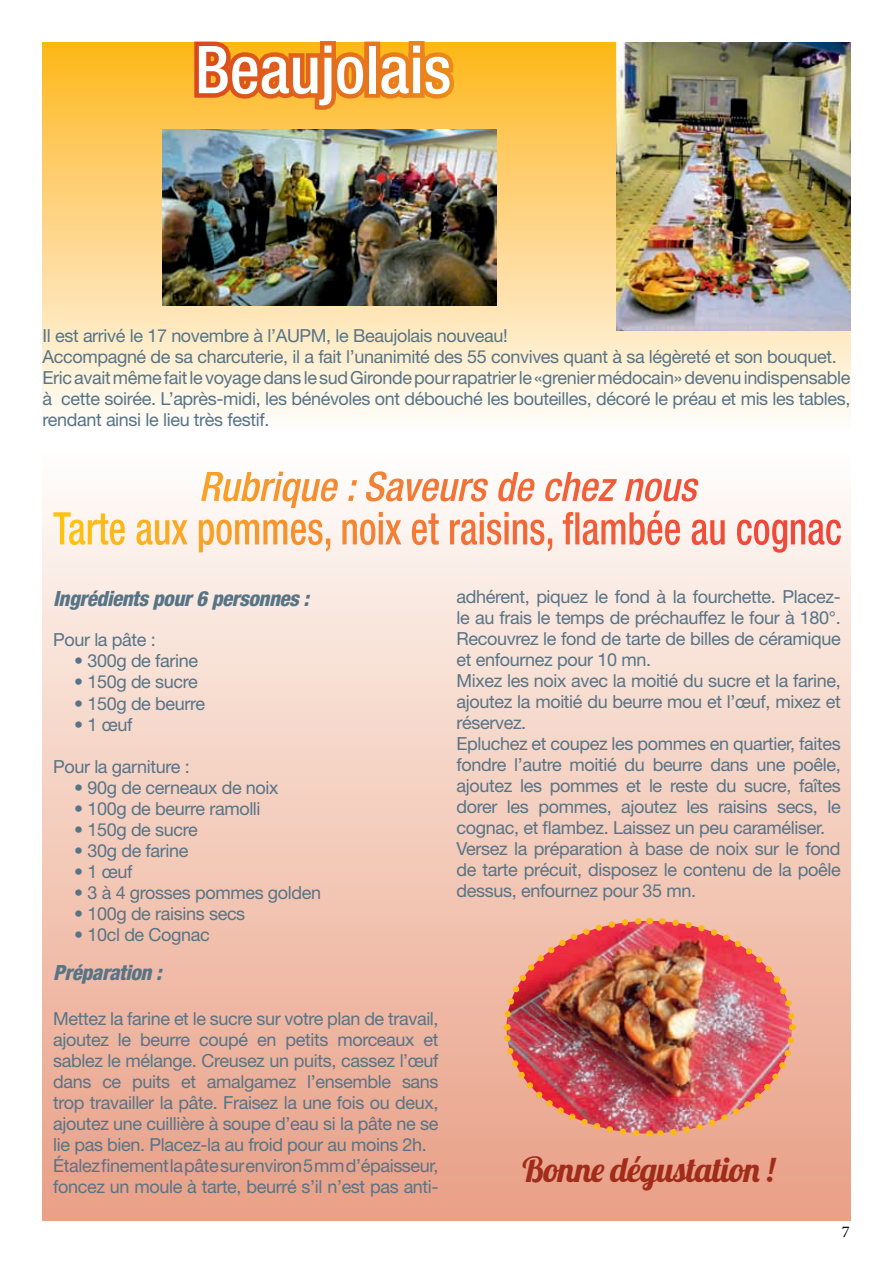
<style>
.page{position:relative;width:893px;height:1263px;background:#fff}
.page>*{position:absolute;margin:0;border:0;box-sizing:border-box;transform-origin:0 0}
.t1{font:500 condensed 66px "Helvetica Neue";color:#fff}
.t2{font:34.5px "Lobster 1.4";letter-spacing:-.02em;color:#a22c1a}
.t3{font:italic 800 condensed 21px "Helvetica Neue";letter-spacing:-.02em;color:#577487}
.t4{font:18px/21px "Helvetica Neue";letter-spacing:-.02em;color:#577487}
.t5{font:16.5px "Minion Pro";color:#000}
</style>
<div class="page">
<div style="left:43px;top:43px;width:807px;height:386px;background:linear-gradient(to bottom,#fdb61f,#fffbfa)"></div>
<div style="left:43px;top:451px;width:807px;height:769px;background:linear-gradient(to bottom,#fefcf8,#e99e83)"></div>
<svg style="left:190px;top:41px;width:268px;height:73px;background:#ec8a27"></svg>
<svg style="left:53px;top:471px;width:788px;height:82px"></svg>
<img style="left:617px;top:43px;width:233px;height:287px">
<img style="left:500px;top:914px;width:298px;height:226px">
<img style="left:163px;top:130px;width:333px;height:176px">
<h1 class="t1" style="left:195px;top:46px;width:258px">Beaujolais</h1>
<p class="t4" style="left:43px;top:326px;width:809px">Il est arrivé le 17 novembre à l’AUPM, le Beaujolais nouveau!<br>Accompagné de sa charcuterie, il a fait l’unanimité des 55 convives quant à sa légèreté et son bouquet.<br>Eric avait même fait le voyage dans le sud Gironde pour rapatrier le «grenier médocain» devenu indispensable à cette soirée. L’après-midi, les bénévoles ont débouché les bouteilles, décoré le préau et mis les tables, rendant ainsi le lieu très festif.</p>
<p class="t3" style="left:53px;top:591px;width:257px">Ingrédients pour 6 personnes :</p>
<p class="t4" style="left:53px;top:631px;width:104px">Pour la pâte :</p>
<p class="t4" style="left:74px;top:652px;width:125px">• 300g de farine</p>
<p class="t4" style="left:74px;top:673px;width:125px">• 150g de sucre</p>
<p class="t4" style="left:74px;top:694px;width:132px">• 150g de beurre</p>
<p class="t4" style="left:74px;top:715px;width:60px">• 1 œuf</p>
<p class="t4" style="left:53px;top:757px;width:138px">Pour la garniture :</p>
<p class="t4" style="left:74px;top:778px;width:206px">• 90g de cerneaux de noix</p>
<p class="t4" style="left:74px;top:799px;width:188px">• 100g de beurre ramolli</p>
<p class="t4" style="left:74px;top:820px;width:125px">• 150g de sucre</p>
<p class="t4" style="left:74px;top:841px;width:116px">• 30g de farine</p>
<p class="t4" style="left:74px;top:862px;width:60px">• 1 œuf</p>
<p class="t4" style="left:74px;top:883px;width:249px">• 3 à 4 grosses pommes golden</p>
<p class="t4" style="left:74px;top:904px;width:173px">• 100g de raisins secs</p>
<p class="t4" style="left:74px;top:925px;width:137px">• 10cl de Cognac</p>
<p class="t3" style="left:53px;top:964px;width:110px">Préparation :</p>
<p class="t4" style="left:53px;top:1009px;width:387px">Mettez la farine et le sucre sur votre plan de travail, ajoutez le beurre coupé en petits morceaux et sablez le mélange. Creusez un puits, cassez l’œuf dans ce puits et amalgamez l’ensemble sans trop travailler la pâte. Fraisez la une fois ou deux, ajoutez une cuillière à soupe d’eau si la pâte ne se lie pas bien. Placez-la au froid pour au moins 2h.<br>Étalez finement la pâte sur environ 5 mm d’épaisseur, foncez un moule à tarte, beurré s’il n’est pas anti-</p>
<p class="t4" style="left:457px;top:588px;width:386px">adhérent, piquez le fond à la fourchette. Placez&shy;le au frais le temps de préchauffez le four à 180°.<br>Recouvrez le fond de tarte de billes de céramique et enfournez pour 10 mn.<br>Mixez les noix avec la moitié du sucre et la farine, ajoutez la moitié du beurre mou et l’œuf, mixez et réservez.<br>Epluchez et coupez les pommes en quartier, faites fondre l’autre moitié du beurre dans une poêle, ajoutez les pommes et le reste du sucre, faîtes dorer les pommes, ajoutez les raisins secs, le cognac, et flambez. Laissez un peu caraméliser.<br>Versez la préparation à base de noix sur le fond de tarte précuit, disposez le contenu de la poêle dessus, enfournez pour 35 mn.</p>
<h2 class="t2" style="left:523px;top:1158px;width:253px">Bonne dégustation !</h2>
<p class="t5" style="left:842px;top:1225px;width:9px">7</p>
</div>
